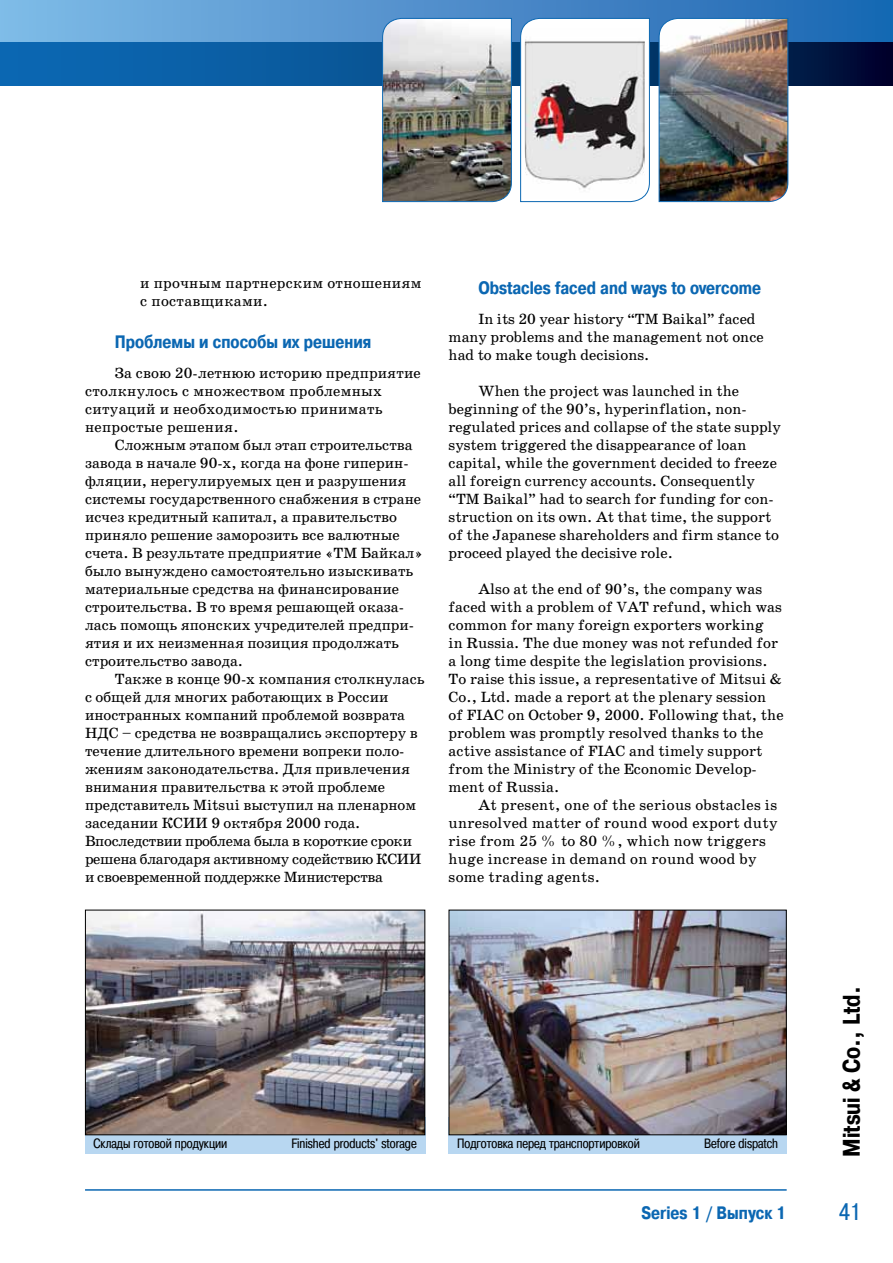
<style>
.page{position:relative;width:893px;height:1263px;background:#fff}
.page>*{position:absolute;margin:0;border:0;box-sizing:border-box;transform-origin:0 0}
.t1{font:700 24px "Pragmatica Cond C";color:#000}
.t2{font:24px "Pragmatica Cond C";color:#0b67b2}
.t3{font:700 18px "Pragmatica Cond C";color:#0b67b2}
.t4{font:15px/18px "School Book C";color:#000}
.t5{font:15px/18px "School Book C";letter-spacing:.02em;color:#000}
.t6{font:13.5px "Pragmatica Cond C";color:#000}
</style>
<div class="page">
<div style="left:85px;top:1118px;width:340px;height:36px;background:#b8d7f1"></div>
<img style="left:87px;top:912px;width:336px;height:221px">
<div style="left:85px;top:910px;width:340px;height:225px;border:1px solid #000"></div>
<div style="left:449px;top:1118px;width:338px;height:36px;background:#b8d7f1"></div>
<img style="left:451px;top:912px;width:334px;height:221px">
<div style="left:449px;top:910px;width:338px;height:225px;border:1px solid #000"></div>
<svg style="left:0;top:0;width:893px;height:43px;background:#5192cd"></svg>
<svg style="left:0;top:43px;width:893px;height:42px;background:#084d8d"></svg>
<hr style="left:85px;top:1189px;width:702px;height:2px;background:#0b67b2">
<img style="left:382px;top:18px;width:130px;height:184px">
<img style="left:658px;top:18px;width:131px;height:184px">
<svg style="left:520px;top:18px;width:130px;height:184px"></svg>
<p class="t5" style="left:140px;top:274px;width:283px">и прочным партнерским отношениям с поставщиками.</p>
<p class="t3" style="left:115px;top:332px;width:258px">Проблемы и способы их решения</p>
<p class="t5" style="left:85px;top:364px;width:337px;text-indent:30px">За свою 20-летнюю историю предприятие столкнулось с множеством проблемных ситуаций и необходимостью принимать непростые решения.</p>
<p class="t4" style="left:85px;top:436px;width:340px;text-indent:30px">Сложным этапом был этап строительства завода в начале 90-х, когда на фоне гиперин&shy;фляции, нерегулируемых цен и разрушения системы государственного снабжения в стране исчез кредитный капитал, а правительство приняло решение заморозить все валютные счета. В результате предприятие «ТМ Байкал» было вынуждено самостоятельно изыскивать материальные средства на финансирование строительства. В то время решающей оказа&shy;лась помощь японских учредителей предпри&shy;ятия и их неизменная позиция продолжать строительство завода.</p>
<p class="t4" style="left:85px;top:670px;width:341px;text-indent:30px">Также в конце 90-х компания столкнулась с общей для многих работающих в России иностранных компаний проблемой возврата НДС – средства не возвращались экспортеру в течение длительного времени вопреки поло&shy;жениям законодательства. Для привлечения внимания правительства к этой проблеме представитель Mitsui выступил на пленарном заседании КСИИ 9 октября 2000 года.<br>Впоследствии проблема была в короткие сроки решена благодаря активному содействию КСИИ и своевременной поддержке Министерства</p>
<p class="t3" style="left:478px;top:278px;width:284px">Obstacles faced and ways to overcome</p>
<p class="t4" style="left:449px;top:310px;width:317px;text-indent:30px">In its 20 year history “TM Baikal” faced many problems and the management not once had to make tough decisions.</p>
<p class="t4" style="left:449px;top:382px;width:334px;text-indent:30px">When the project was launched in the beginning of the 90’s, hyperinflation, non&shy;regulated prices and collapse of the state supply system triggered the disappearance of loan capital, while the government decided to freeze all foreign currency accounts. Consequently “TM Baikal” had to search for funding for con&shy;struction on its own. At that time, the support of the Japanese shareholders and firm stance to proceed played the decisive role.</p>
<p class="t4" style="left:449px;top:580px;width:336px;text-indent:30px">Also at the end of 90’s, the company was faced with a problem of VAT refund, which was common for many foreign exporters working<br>in Russia. The due money was not refunded for a long time despite the legislation provisions.<br>To raise this issue, a representative of Mitsui &amp; Co., Ltd. made a report at the plenary session of FIAC on October 9, 2000. Following that, the problem was promptly resolved thanks to the active assistance of FIAC and timely support from the Ministry of the Economic Develop&shy;ment of Russia.</p>
<p class="t5" style="left:449px;top:796px;width:330px;text-indent:30px">At present, one of the serious obstacles is unresolved matter of round wood export duty rise from 25 % to 80 %, which now triggers huge increase in demand on round wood by some trading agents.</p>
<p class="t6" style="left:94px;top:1135px;width:135px">Склады готовой продукции</p>
<p class="t6" style="left:291px;top:1135px;width:127px">Finished products' storage</p>
<p class="t6" style="left:457px;top:1135px;width:184px">Подготовка перед транспортировкой</p>
<p class="t6" style="left:704px;top:1135px;width:76px">Before dispatch</p>
<h1 class="t1" style="left:838px;top:1157px;width:172px;rotate:-90deg">Mitsui &amp; Co., Ltd.</h1>
<p class="t3" style="left:642px;top:1203px;width:147px">Series 1 / Выпуск 1</p>
<h1 class="t2" style="left:839px;top:1198px;width:23px">41</h1>
</div>
